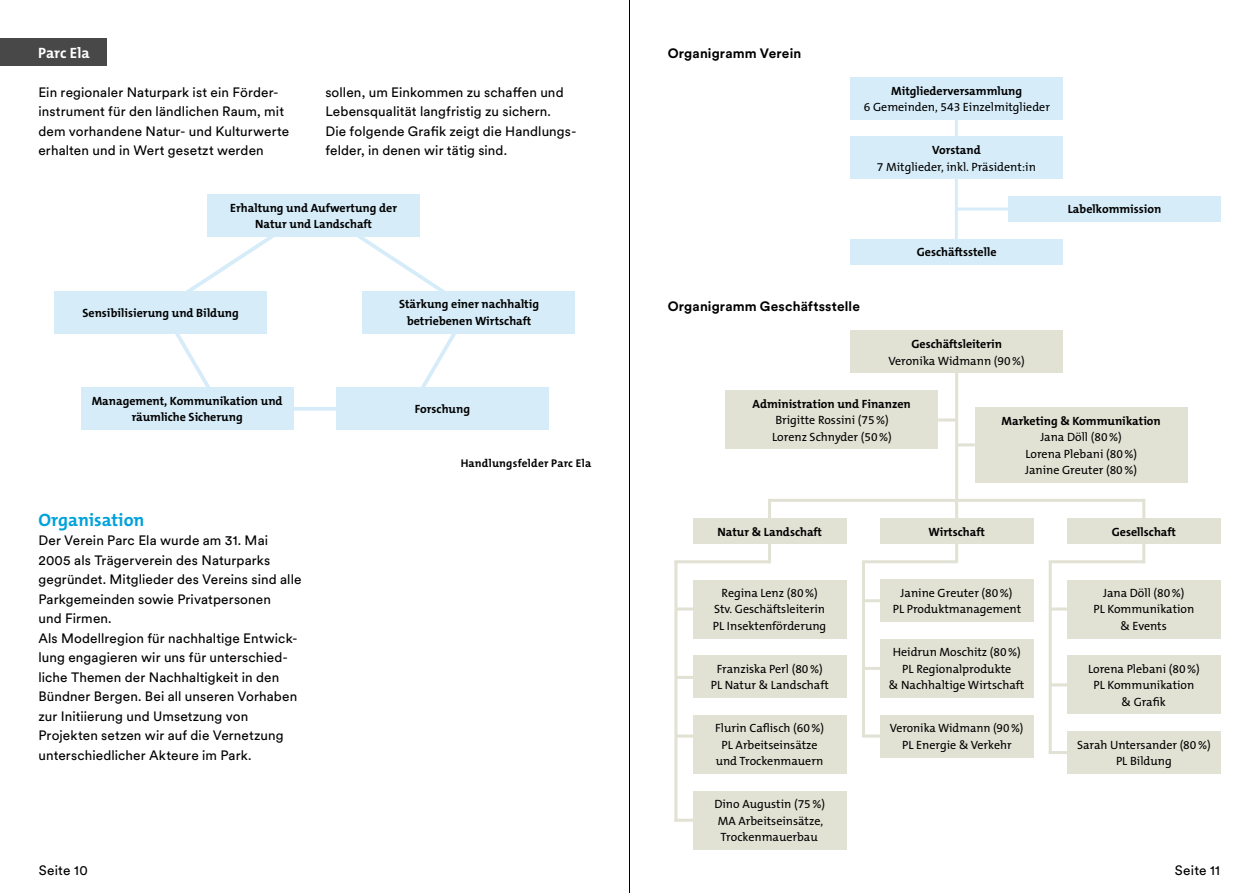
<style>
.page{position:relative;width:1259px;height:893px;background:#fff}
.page>*{position:absolute;margin:0;border:0;box-sizing:border-box;transform-origin:0 0}
.t1{font:700 18px "The Mix B W7";color:#00a2da}
.t2{font:700 15px "The Mix B W7";letter-spacing:-.005em;color:#fff}
.t3{font:13.5px/19.5px "Circulargraubuenden";letter-spacing:.01em;color:#000}
.t4{font:700 13.5px "Circulargraubuenden";letter-spacing:.01em;color:#000}
.t5{font:12px/16.5px "The Mix B W5 Plain";color:#000;text-align:center}
.t6{font:700 12px/16.5px "The Mix B W7";color:#000;text-align:center}
.t7{font:700 11.25px "The Mix B W7";letter-spacing:.02em;color:#000}
</style>
<div class="page">
<svg style="left:157px;top:237px;width:317px;height:176px"></svg>
<div style="left:0;top:38px;width:107px;height:28px;background:#474847"></div>
<div style="left:207px;top:194px;width:213px;height:43px;background:#d6ecf9"></div>
<div style="left:54px;top:291px;width:213px;height:42px;background:#d6ecf9"></div>
<div style="left:362px;top:291px;width:213px;height:42px;background:#d6ecf9"></div>
<div style="left:336px;top:388px;width:213px;height:42px;background:#d6ecf9"></div>
<div style="left:81px;top:388px;width:212px;height:42px;background:#d6ecf9"></div>
<div style="left:850px;top:331px;width:213px;height:42px;background:#e1e1d4"></div>
<div style="left:725px;top:390px;width:213px;height:59px;background:#e1e1d4"></div>
<div style="left:974px;top:407px;width:213px;height:76px;background:#e1e1d4"></div>
<div style="left:693px;top:655px;width:153px;height:43px;background:#e1e1d4"></div>
<div style="left:693px;top:715px;width:153px;height:59px;background:#e1e1d4"></div>
<div style="left:693px;top:791px;width:153px;height:59px;background:#e1e1d4"></div>
<div style="left:880px;top:639px;width:153px;height:59px;background:#e1e1d4"></div>
<div style="left:880px;top:715px;width:153px;height:42px;background:#e1e1d4"></div>
<div style="left:880px;top:580px;width:153px;height:42px;background:#e1e1d4"></div>
<div style="left:1067px;top:580px;width:153px;height:58px;background:#e1e1d4"></div>
<div style="left:1067px;top:655px;width:153px;height:59px;background:#e1e1d4"></div>
<div style="left:1067px;top:731px;width:153px;height:43px;background:#e1e1d4"></div>
<div style="left:693px;top:580px;width:153px;height:58px;background:#e1e1d4"></div>
<hr style="left:938px;top:418px;width:18px;height:3px;background:#e1e1d4">
<hr style="left:956px;top:443px;width:18px;height:3px;background:#e1e1d4">
<hr style="left:955px;top:365px;width:3px;height:197px;background:#e1e1d4">
<hr style="left:769px;top:499px;width:375px;height:3px;background:#e1e1d4">
<hr style="left:1142px;top:499px;width:3px;height:64px;background:#e1e1d4">
<hr style="left:768px;top:499px;width:3px;height:64px;background:#e1e1d4">
<hr style="left:674px;top:560px;width:96px;height:3px;background:#e1e1d4">
<hr style="left:1048px;top:560px;width:96px;height:3px;background:#e1e1d4">
<hr style="left:862px;top:560px;width:95px;height:3px;background:#e1e1d4">
<hr style="left:675px;top:676px;width:22px;height:3px;background:#e1e1d4">
<hr style="left:862px;top:667px;width:22px;height:3px;background:#e1e1d4">
<hr style="left:1049px;top:683px;width:22px;height:3px;background:#e1e1d4">
<hr style="left:675px;top:734px;width:22px;height:3px;background:#e1e1d4">
<hr style="left:862px;top:734px;width:22px;height:3px;background:#e1e1d4">
<hr style="left:1048px;top:751px;width:23px;height:3px;background:#e1e1d4">
<hr style="left:674px;top:819px;width:23px;height:3px;background:#e1e1d4">
<hr style="left:675px;top:607px;width:22px;height:3px;background:#e1e1d4">
<hr style="left:862px;top:599px;width:22px;height:3px;background:#e1e1d4">
<hr style="left:1049px;top:607px;width:22px;height:3px;background:#e1e1d4">
<hr style="left:674px;top:561px;width:3px;height:261px;background:#e1e1d4">
<hr style="left:862px;top:561px;width:3px;height:176px;background:#e1e1d4">
<hr style="left:1048px;top:562px;width:3px;height:191px;background:#e1e1d4">
<div style="left:693px;top:518px;width:153px;height:26px;background:#e1e1d4"></div>
<div style="left:880px;top:518px;width:153px;height:26px;background:#e1e1d4"></div>
<div style="left:1067px;top:518px;width:153px;height:26px;background:#e1e1d4"></div>
<hr style="left:955px;top:114px;width:3px;height:150px;background:#d6ecf9">
<div style="left:850px;top:77px;width:213px;height:43px;background:#d6ecf9"></div>
<div style="left:850px;top:137px;width:213px;height:42px;background:#d6ecf9"></div>
<div style="left:850px;top:239px;width:213px;height:26px;background:#d6ecf9"></div>
<div style="left:1008px;top:196px;width:212px;height:26px;background:#d6ecf9"></div>
<hr style="left:955px;top:208px;width:71px;height:3px;background:#d6ecf9">
<hr style="left:629px;top:0;width:1px;height:893px;background:#000">
<p class="t2" style="left:38px;top:43px;width:53px">Parc Ela</p>
<p class="t3" style="left:38px;top:82px;width:252px">Ein regionaler Naturpark ist ein Förder&shy;instrument für den ländlichen Raum, mit dem vorhandene Natur- und Kulturwerte erhalten und in Wert gesetzt werden</p>
<p class="t3" style="left:325px;top:82px;width:253px">sollen, um Einkommen zu schaffen und Lebensqualität langfristig zu sichern.<br>Die folgende Grafik zeigt die Handlungs&shy;felder, in denen wir tätig sind.</p>
<p class="t6" style="left:230px;top:199px;width:168px">Erhaltung und Aufwertung der<br>Natur und Landschaft</p>
<p class="t6" style="left:82px;top:304px;width:158px">Sensibilisierung und Bildung</p>
<p class="t6" style="left:399px;top:296px;width:141px">Stärkung einer nachhaltig betriebenen Wirtschaft</p>
<p class="t6" style="left:92px;top:393px;width:192px">Management, Kommunikation und räumliche Sicherung</p>
<h1 class="t1" style="left:38px;top:508px;width:108px">Organisation</h1>
<p class="t3" style="left:38px;top:530px;width:264px">Der Verein Parc Ela wurde am 31. Mai 2005 als Trägerverein des Naturparks gegründet. Mitglieder des Vereins sind alle Parkgemeinden sowie Privatpersonen<br>und Firmen.<br>Als Modellregion für nachhaltige Entwick&shy;lung engagieren wir uns für unterschied&shy;liche Themen der Nachhaltigkeit in den Bündner Bergen. Bei all unseren Vorhaben zur Initiierung und Umsetzung von Projekten setzen wir auf die Vernetzung unterschiedlicher Akteure im Park.</p>
<p class="t6" style="left:415px;top:401px;width:57px">Forschung</p>
<p class="t7" style="left:461px;top:456px;width:132px">Handlungsfelder Parc Ela</p>
<p class="t4" style="left:668px;top:44px;width:135px">Organigramm Verein</p>
<p class="t6" style="left:891px;top:82px;width:132px">Mitgliederversammlung</p>
<p class="t5" style="left:864px;top:99px;width:188px">6 Gemeinden, 543 Einzelmitglieder</p>
<p class="t6" style="left:932px;top:142px;width:50px">Vorstand</p>
<p class="t5" style="left:877px;top:158px;width:160px">7 Mitglieder, inkl. Präsident:in</p>
<p class="t6" style="left:916px;top:244px;width:81px">Geschäftsstelle</p>
<p class="t4" style="left:668px;top:297px;width:194px">Organigramm Geschäftsstelle</p>
<p class="t6" style="left:1067px;top:201px;width:95px">Labelkommission</p>
<p class="t6" style="left:911px;top:336px;width:92px">Geschäftsleiterin</p>
<p class="t5" style="left:888px;top:352px;width:138px">Veronika Widmann (90%)</p>
<p class="t6" style="left:752px;top:395px;width:160px">Administration und Finanzen</p>
<p class="t5" style="left:772px;top:412px;width:121px;text-align:left">Brigitte Rossini (75%)<br>Lorenz Schnyder (50%)</p>
<p class="t6" style="left:1001px;top:412px;width:161px">Marketing &amp; Kommunikation</p>
<p class="t5" style="left:1025px;top:429px;width:113px">Jana Döll (80%)<br>Lorena Plebani (80%)<br>Janine Greuter (80%)</p>
<p class="t6" style="left:717px;top:523px;width:106px">Natur &amp; Landschaft</p>
<p class="t6" style="left:928px;top:523px;width:58px">Wirtschaft</p>
<p class="t6" style="left:1112px;top:523px;width:66px">Gesellschaft</p>
<p class="t5" style="left:713px;top:585px;width:115px">Regina Lenz (80%)<br>Stv. Geschäftsleiterin<br>PL Insektenförderung</p>
<p class="t5" style="left:710px;top:661px;width:120px">Franziska Perl (80%)<br>PL Natur &amp; Landschaft</p>
<p class="t5" style="left:715px;top:720px;width:111px">Flurin Caflisch (60%)<br>PL Arbeitseinsätze und Trockenmauern</p>
<p class="t5" style="left:714px;top:796px;width:112px;text-align:left">Dino Augustin (75%)<br>MA Arbeitseinsätze,<br>Trockenmauerbau</p>
<p class="t5" style="left:892px;top:585px;width:130px">Janine Greuter (80%)<br>PL Produktmanagement</p>
<p class="t5" style="left:1093px;top:585px;width:102px">Jana Döll (80%)<br>PL Kommunikation &amp; Events</p>
<p class="t5" style="left:1088px;top:661px;width:113px">Lorena Plebani (80%)<br>PL Kommunikation &amp; Grafik</p>
<p class="t5" style="left:1077px;top:736px;width:135px">Sarah Untersander (80%)<br>PL Bildung</p>
<p class="t5" style="left:889px;top:644px;width:137px">Heidrun Moschitz (80%)<br>PL Regionalprodukte<br>&amp; Nachhaltige Wirtschaft</p>
<p class="t5" style="left:890px;top:720px;width:135px">Veronika Widmann (90%)<br>PL Energie &amp; Verkehr</p>
<p class="t3" style="left:39px;top:860px;width:50px">Seite 10</p>
<p class="t3" style="left:1174px;top:860px;width:47px">Seite 11</p>
</div>
